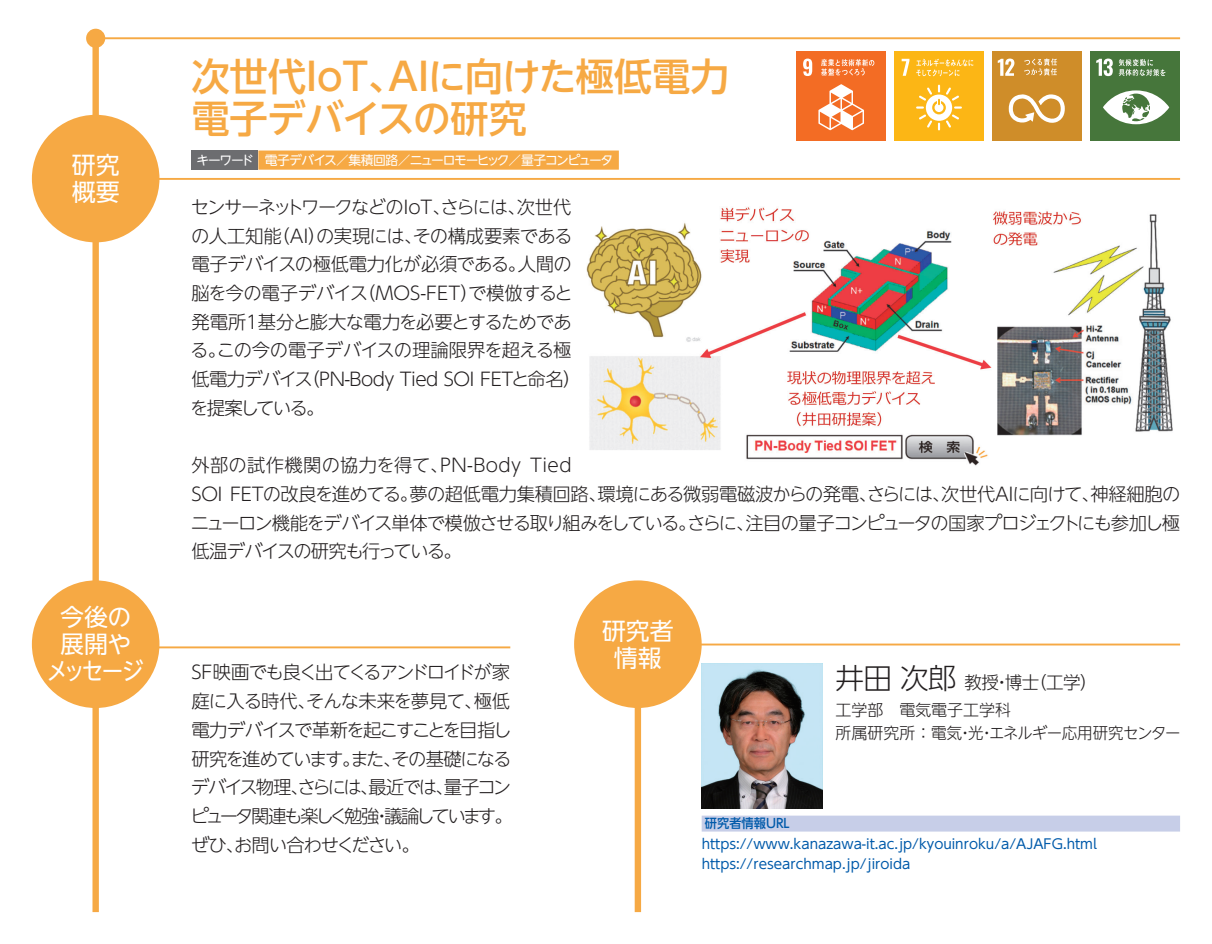
<style>
.page{position:relative;width:1212px;height:944px;background:#fff}
.page>*{position:absolute;margin:0;border:0;box-sizing:border-box;transform-origin:0 0}
.t1{font:500 38.25px/41.4px "UD Shin Go NT Pr 6 N";color:#f6a944}
.t2{font:500 38.25px "UD Shin Go NT Pr 6 N";letter-spacing:-.02em;color:#f6a944}
.t3{font:300 28.8px "UD Shin Go NT Pr 6 N";color:#231f20}
.t4{font:23.85px/27px "UD Shin Go NT Pr 6 N";letter-spacing:-.045em;color:#fff;text-align:center}
.t5{font:23.85px/27px "UD Shin Go NT Pr 6 N";color:#fff}
.t6{font:300 18.22px/28.8px "UD Shin Go NT Pr 6 N";letter-spacing:-.05em;color:#231f20}
.t7{font:300 18.22px/28.8px "UD Shin Go NT Pr 6 N";letter-spacing:-.085em;color:#231f20}
.t8{font:300 18.22px/28.8px "UD Shin Go NT Pr 6 N";letter-spacing:-.075em;color:#231f20}
.t9{font:300 18.22px/28.8px "UD Shin Go NT Pr 6 N";letter-spacing:-.015em;color:#231f20}
.t10{font:300 18.22px "UD Shin Go NT Pr 6 N";letter-spacing:-.03em;color:#231f20}
.t11{font:300 18.22px/28.8px "UD Shin Go NT Pr 6 N";letter-spacing:-.105em;color:#231f20;text-align:right}
.t12{font:300 18.22px/28.8px "UD Shin Go NT Pr 6 N";letter-spacing:-.16em;color:#231f20}
.t13{font:300 18.22px/28.8px "UD Shin Go NT Pr 6 N";letter-spacing:-.025em;color:#231f20}
.t14{font:300 18.22px/28.8px "UD Shin Go NT Pr 6 N";letter-spacing:-.09em;color:#231f20}
.t15{font:300 18.22px "UD Shin Go NT Pr 6 N";letter-spacing:.005em;color:#231f20}
.t16{font:300 18.22px "UD Shin Go NT Pr 6 N";letter-spacing:-.02em;color:#231f20}
.t17{font:300 17.55px "UD Shin Go NT Pr 6 N";letter-spacing:-.03em;color:#231f20}
.t18{font:300 15.97px/23.2px "UD Shin Go NT Pr 6 N";color:#231f20}
.t19{font:13.5px/20px "UD Shin Go NT Pr 6 N";color:#015aaa}
.t20{font:12.83px "UD Shin Go NT Pr 6 N";letter-spacing:-.1em;color:#fff}
.t21{font:500 12.83px "UD Shin Go NT Pr 6 N";color:#015aaa;scale:.96 1}
</style>
<div class="page">
<div style="left:92px;top:32px;width:7px;height:880px;background:#f6a944"></div>
<hr style="left:96px;top:37px;width:1084px;height:2px;background:#f6a944">
<div style="left:86px;top:29px;width:19px;height:19px;background:#f6a944;border-radius:50%"></div>
<div style="left:635px;top:606px;width:6px;height:306px;background:#f6a944"></div>
<hr style="left:96px;top:646px;width:414px;height:2px;background:#f6a944">
<hr style="left:638px;top:644px;width:542px;height:1px;background:#f6a944">
<div style="left:35px;top:584px;width:121px;height:121px;background:#f6a944;border-radius:50%"></div>
<div style="left:32px;top:580px;width:127px;height:128px;border:6px solid #f6a944;border-radius:50%"></div>
<div style="left:577px;top:584px;width:121px;height:121px;background:#f6a944;border-radius:50%"></div>
<div style="left:574px;top:580px;width:128px;height:128px;border:6px solid #f6a944;border-radius:50%"></div>
<hr style="left:96px;top:178px;width:1084px;height:2px;background:#f6a944">
<div style="left:35px;top:118px;width:121px;height:121px;background:#f6a944;border-radius:50%"></div>
<div style="left:32px;top:115px;width:127px;height:127px;border:6px solid #f6a944;border-radius:50%"></div>
<div style="left:702px;top:816px;width:478px;height:16px;background:#c7cee8"></div>
<img style="left:702px;top:663px;width:121px;height:146px">
<div style="left:796px;top:51px;width:89px;height:89px;background:#f36c24"></div>
<svg style="left:803px;top:59px;width:9px;height:17px"></svg>
<svg style="left:818px;top:84px;width:46px;height:46px"></svg>
<svg style="left:821px;top:59px;width:53px;height:17px"></svg>
<div style="left:894px;top:51px;width:89px;height:89px;background:#fcb615"></div>
<svg style="left:902px;top:59px;width:7px;height:17px"></svg>
<svg style="left:916px;top:85px;width:46px;height:45px"></svg>
<svg style="left:916px;top:59px;width:57px;height:17px"></svg>
<div style="left:992px;top:51px;width:90px;height:89px;background:#cf8d29"></div>
<svg style="left:998px;top:59px;width:16px;height:17px"></svg>
<svg style="left:1009px;top:94px;width:56px;height:29px"></svg>
<svg style="left:1024px;top:58px;width:33px;height:17px"></svg>
<div style="left:1091px;top:51px;width:89px;height:89px;background:#46763b"></div>
<svg style="left:1096px;top:59px;width:17px;height:17px"></svg>
<svg style="left:1103px;top:90px;width:66px;height:34px"></svg>
<svg style="left:1119px;top:59px;width:46px;height:17px"></svg>
<div style="left:258px;top:151px;width:361px;height:19px;background:#f6a944"></div>
<div style="left:191px;top:151px;width:67px;height:19px;background:#6c6d70"></div>
<img style="left:586px;top:207px;width:587px;height:259px">
<h3 class="t5" style="left:72px;top:151px;width:49px">研究概要</h3>
<h3 class="t4" style="left:46px;top:603px;width:99px">今後の展開やメッセージ</h3>
<h1 class="t2" style="left:389px;top:46px;width:342px">AIに向けた極低電力</h1>
<h1 class="t1" style="left:191px;top:55px;width:337px">次世代IoT、<br>電子デバイスの研究</h1>
<p class="t20" style="left:197px;top:150px;width:59px">キーワード</p>
<p class="t20" style="left:265px;top:150px;width:350px">電子デバイス／集積回路／ニューロモーヒック／量子コンピュータ</p>
<p class="t7" style="left:191px;top:192px;width:336px">センサーネットワークなどのIoT さらには、</p>
<p class="t6" style="left:517px;top:192px;width:56px">次世代</p>
<p class="t13" style="left:272px;top:192px;width:302px;text-indent:161px">、<br>（AI の実現にはその構成要素である</p>
<p class="t6" style="left:308px;top:221px;width:20px">）</p>
<p class="t6" style="left:191px;top:221px;width:92px">の人工知能</p>
<p class="t6" style="left:404px;top:221px;width:20px">、</p>
<p class="t9" style="left:357px;top:249px;width:217px;text-indent:-166px">電子デバイスの極低電力化が必須である。（MOS-FET で模倣すると</p>
<p class="t6" style="left:518px;top:249px;width:56px">人間の</p>
<p class="t6" style="left:258px;top:278px;width:316px;text-indent:-66px">脳を今の電子デバイス<br>基分と膨大な電力を必要とするためであ</p>
<p class="t6" style="left:460px;top:278px;width:20px">）</p>
<p class="t9" style="left:217px;top:307px;width:356px;text-indent:-26px">発電所<br>この今の電子デバイスの理論限界を超える極</p>
<p class="t6" style="left:243px;top:307px;width:20px">１</p>
<p class="t6" style="left:190px;top:335px;width:37px">る。</p>
<p class="t14" style="left:190px;top:364px;width:136px">低電力デバイスを提案している。</p>
<p class="t10" style="left:301px;top:364px;width:282px">（PN-Body Tied SOI FETと命名(</p>
<p class="t15" style="left:191px;top:450px;width:259px">外部の試作機関の協力を得て、</p>
<p class="t6" style="left:440px;top:450px;width:83px">PN-Body</p>
<p class="t6" style="left:530px;top:450px;width:43px">Tied</p>
<p class="t16" style="left:410px;top:479px;width:199px">夢の超低電力集積回路、</p>
<p class="t10" style="left:597px;top:479px;width:584px">環境にある微弱電磁波からの発電さらには次世代AIに向けて神経細胞の</p>
<p class="t8" style="left:191px;top:479px;width:991px">SOI FETの改良を進めてる。<br>ニューロン機能をデバイス単体で模倣させる取り組みをしているさらに注目の量子コンピュータの国家プロジェクトにも参加し極</p>
<p class="t6" style="left:859px;top:479px;width:20px">、</p>
<p class="t6" style="left:932px;top:479px;width:20px">、</p>
<p class="t6" style="left:1081px;top:479px;width:20px">、</p>
<p class="t6" style="left:678px;top:508px;width:20px">。</p>
<p class="t6" style="left:736px;top:508px;width:20px">、</p>
<p class="t7" style="left:191px;top:536px;width:272px">低温デバイスの研究も行っている。</p>
<p class="t11" style="left:191px;top:657px;width:320px">SF映画でも良く出てくるアンドロイドが家極低</p>
<p class="t7" style="left:191px;top:686px;width:322px">庭に入る時代、<br>電力デバイスで革新を起こすことを目指し研究を進めていますまたその基礎になる</p>
<p class="t6" style="left:306px;top:686px;width:178px">そんな未来を夢見て、</p>
<p class="t11" style="left:191px;top:744px;width:322px;text-align:center">。<br>デバイス物理さらには最近では量子コン</p>
<p class="t6" style="left:383px;top:744px;width:20px">、</p>
<p class="t12" style="left:191px;top:772px;width:324px;text-indent:100px">、<br>ピュータ関連も楽しく勉強議論しています。</p>
<p class="t6" style="left:360px;top:772px;width:20px">、</p>
<p class="t6" style="left:435px;top:772px;width:20px">、</p>
<p class="t6" style="left:191px;top:801px;width:230px;text-indent:182px">・<br>ぜひお問い合わせください。</p>
<p class="t6" style="left:226px;top:830px;width:20px">、</p>
<h3 class="t5" style="left:602px;top:616px;width:73px;text-align:center">研究者情報</h3>
<h2 class="t3" style="left:836px;top:654px;width:122px">井田次郎</h2>
<p class="t18" style="left:836px;top:697px;width:346px">工学部　電気電子工学科<br>所属研究所：電気光エネルギー応用研究センター</p>
<p class="t17" style="left:1029px;top:668px;width:70px">（工学(</p>
<p class="t17" style="left:964px;top:668px;width:76px">教授博士</p>
<p class="t17" style="left:993px;top:668px;width:19px">・</p>
<p class="t18" style="left:957px;top:721px;width:38px">・・</p>
<p class="t21" style="left:705px;top:813px;width:90px">研究者情報URL</p>
<p class="t19" style="left:702px;top:834px;width:397px">https://www.kanazawa i t- .ac.jp/kyouinroku a/ /AJAFG.html https://researchmap.jp/jiroida</p>
</div>
